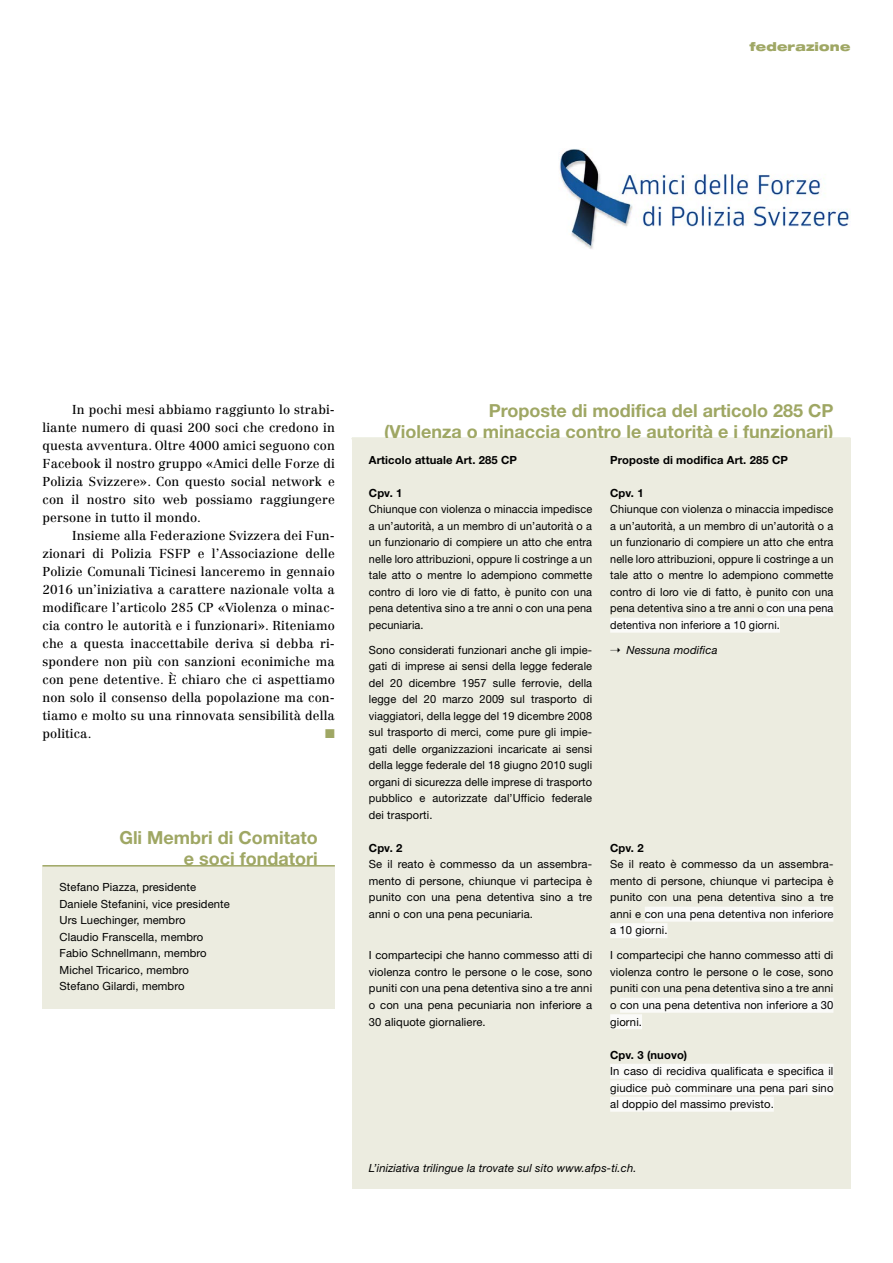
<style>
.page{position:relative;width:893px;height:1263px;background:#fff}
.page>*{position:absolute;margin:0;border:0;box-sizing:border-box;transform-origin:0 0}
.t1{font:700 18px/21px "Helvetica Neue LT Std";color:#9fa764;text-align:right}
.t2{font:12.75px/18px "Centennial LT Std";letter-spacing:.01em;color:#000;text-align:justify}
.t3{font:12.75px "Zapf Dingbats ITC";color:#9fa764}
.t4{font:900 expanded 12px "Helvetica Neue LT Std";letter-spacing:.015em;color:#9fa764}
.t5{font:11.25px/16.5px "Helvetica Neue LT Std";letter-spacing:.01em;color:#000;text-align:justify}
.t6{font:700 11.25px "Helvetica Neue LT Std";letter-spacing:.01em;color:#000}
.t7{font:italic 11.25px "Helvetica Neue LT Std";letter-spacing:.01em;color:#000}
</style>
<div class="page">
<div style="left:43px;top:865px;width:292px;height:143px;background:#ecece0"></div>
<hr style="left:43px;top:865px;width:292px;height:1px;background:#9fa764">
<img style="left:559px;top:149px;width:291px;height:100px">
<div style="left:352px;top:438px;width:498px;height:750px;background:#ecece0"></div>
<div style="left:767px;top:601px;width:66px;height:15px;background:#fafaf8"></div>
<div style="left:610px;top:618px;width:170px;height:15px;background:#fafaf8"></div>
<div style="left:645px;top:907px;width:188px;height:15px;background:#fafaf8"></div>
<div style="left:610px;top:923px;width:57px;height:15px;background:#fafaf8"></div>
<div style="left:620px;top:998px;width:213px;height:15px;background:#fafaf8"></div>
<div style="left:610px;top:1014px;width:32px;height:15px;background:#fafaf8"></div>
<div style="left:610px;top:1064px;width:223px;height:15px;background:#fafaf8"></div>
<div style="left:610px;top:1080px;width:223px;height:15px;background:#fafaf8"></div>
<div style="left:610px;top:1097px;width:164px;height:15px;background:#fafaf8"></div>
<p class="t4" style="left:749px;top:39px;width:103px">federazione</p>
<p class="t2" style="left:43px;top:401px;width:294px;text-indent:30px">In pochi mesi abbiamo raggiunto lo strabi&shy;liante numero di quasi 200 soci che credono in questa avventura. Oltre 4000 amici seguono con Facebook il nostro gruppo «Amici delle Forze di Polizia Svizzere». Con questo social network e con il nostro sito web possiamo raggiungere persone in tutto il mondo.</p>
<p class="t2" style="left:43px;top:527px;width:294px;text-indent:30px">Insieme alla Federazione Svizzera dei Fun&shy;zionari di Polizia FSFP e l’Associazione delle Polizie Comunali Ticinesi lanceremo in gennaio 2016 un’iniziativa a carattere nazionale volta a modificare l’articolo 285 CP «Violenza o minac&shy;cia contro le autorità e i funzionari». Riteniamo che a questa inaccettabile deriva si debba ri&shy;spondere non più con sanzioni econimiche ma con pene detentive. È chiaro che ci aspettiamo non solo il consenso della popolazione ma con&shy;tiamo e molto su una rinnovata sensibilità della politica.</p>
<p class="t3" style="left:325px;top:728px;width:11px">■</p>
<h1 class="t1" style="left:119px;top:827px;width:200px">Gli Membri di Comitato e soci fondatori</h1>
<p class="t5" style="left:60px;top:879px;width:172px;text-align:left">Stefano Piazza, presidente<br>Daniele Stefanini, vice presidente<br>Urs Luechinger, membro<br>Claudio Franscella, membro<br>Fabio Schnellmann, membro<br>Michel Tricarico, membro<br>Stefano Gilardi, membro</p>
<h1 class="t1" style="left:384px;top:399px;width:451px">Proposte di modifica del articolo 285 CP<br>(Violenza o minaccia contro le autorità e i funzionari)</h1>
<p class="t6" style="left:369px;top:453px;width:150px">Articolo attuale Art. 285 CP</p>
<p class="t6" style="left:369px;top:486px;width:35px">Cpv. 1</p>
<p class="t5" style="left:369px;top:501px;width:225px">Chiunque con violenza o minaccia impedisce a un’autorità, a un membro di un’autorità o a un funzionario di compiere un atto che entra nelle loro attribuzioni, oppure li costringe a un tale atto o mentre lo adempiono commette contro di loro vie di fatto, è punito con una pena detentiva sino a tre anni o con una pena pecuniaria.</p>
<p class="t5" style="left:369px;top:641px;width:225px">Sono considerati funzionari anche gli impie&shy;gati di imprese ai sensi della legge federale del 20 dicembre 1957 sulle ferrovie, della legge del 20 marzo 2009 sul trasporto di viaggiatori, della legge del 19 dicembre 2008 sul trasporto di merci, come pure gli impie&shy;gati delle organizzazioni incaricate ai sensi della legge federale del 18 giugno 2010 sugli organi di sicurezza delle imprese di trasporto pubblico e autorizzate dal’Ufficio federale dei trasporti.</p>
<p class="t6" style="left:369px;top:841px;width:35px">Cpv. 2</p>
<p class="t5" style="left:369px;top:856px;width:225px">Se il reato è commesso da un assembra&shy;mento di persone, chiunque vi partecipa è punito con una pena detentiva sino a tre anni o con una pena pecuniaria.</p>
<p class="t5" style="left:369px;top:947px;width:225px">I compartecipi che hanno commesso atti di violenza contro le persone o le cose, sono puniti con una pena detentiva sino a tre anni o con una pena pecuniaria non inferiore a 30 aliquote giornaliere.</p>
<p class="t6" style="left:610px;top:453px;width:179px">Proposte di modifica Art. 285 CP</p>
<p class="t6" style="left:610px;top:486px;width:35px">Cpv. 1</p>
<p class="t5" style="left:610px;top:501px;width:225px">Chiunque con violenza o minaccia impedisce a un’autorità, a un membro di un’autorità o a un funzionario di compiere un atto che entra nelle loro attribuzioni, oppure li costringe a un tale atto o mentre lo adempiono commette contro di loro vie di fatto, è punito con una pena detentiva sino a tre anni o con una pena detentiva non inferiore a 10 giorni.</p>
<p class="t7" style="left:610px;top:643px;width:109px">➝ Nessuna modifica</p>
<p class="t6" style="left:610px;top:841px;width:35px">Cpv. 2</p>
<p class="t5" style="left:610px;top:856px;width:225px">Se il reato è commesso da un assembra&shy;mento di persone, chiunque vi partecipa è punito con una pena detentiva sino a tre anni e con una pena detentiva non inferiore a 10 giorni.</p>
<p class="t5" style="left:610px;top:947px;width:225px">I compartecipi che hanno commesso atti di violenza contro le persone o le cose, sono puniti con una pena detentiva sino a tre anni o con una pena detentiva non inferiore a 30 giorni.</p>
<p class="t6" style="left:610px;top:1047px;width:79px">Cpv. 3 (nuovo)</p>
<p class="t5" style="left:610px;top:1062px;width:225px">In caso di recidiva qualificata e specifica il giudice può comminare una pena pari sino al doppio del massimo previsto.</p>
<p class="t7" style="left:369px;top:1161px;width:269px">L’iniziativa trilingue la trovate sul sito www.afps-ti.ch.</p>
</div>
